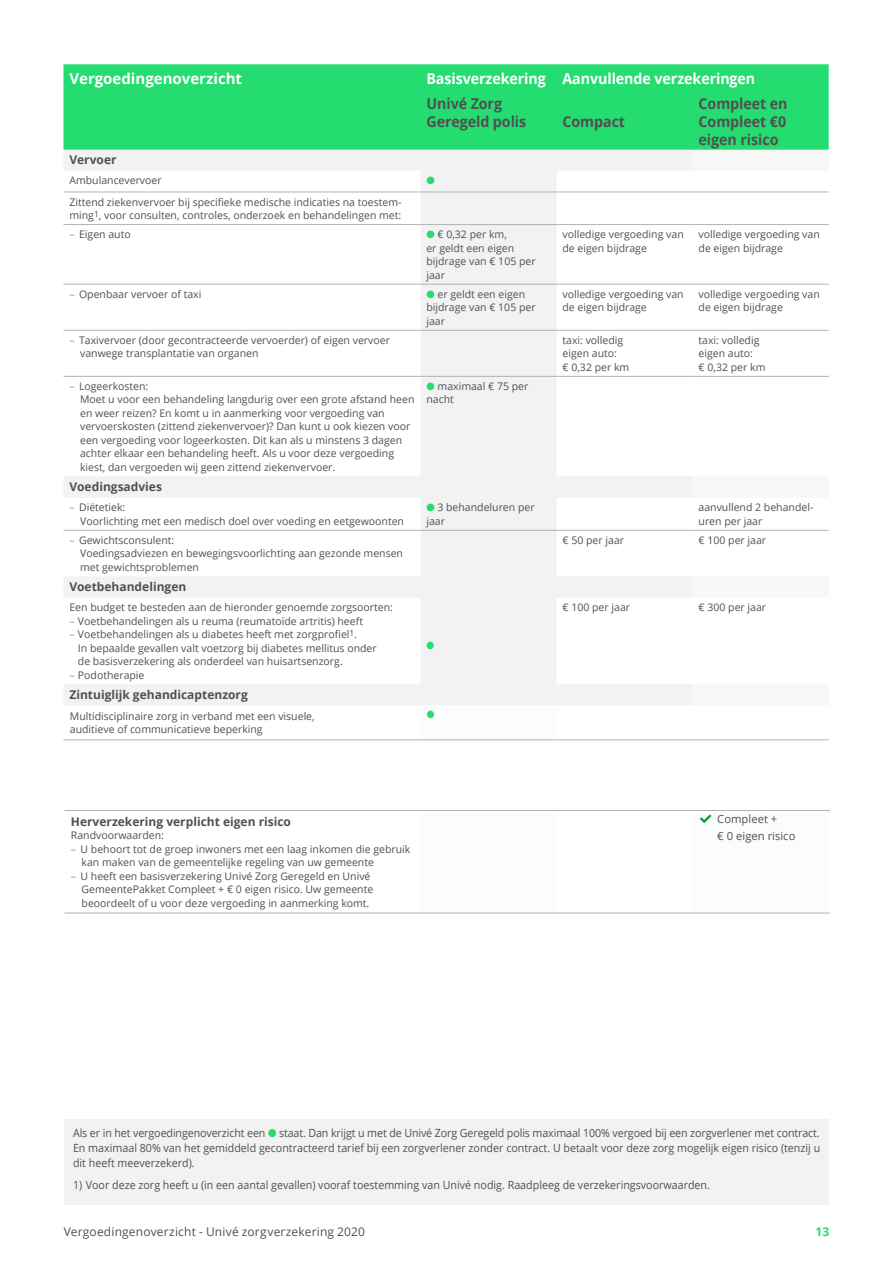
<style>
.page{position:relative;width:893px;height:1263px;background:#fff}
.page>*{position:absolute;margin:0;border:0;box-sizing:border-box;transform-origin:0 0}
.t1{font:700 15px/18px "Open Sans";letter-spacing:-.005em;color:#505050;scale:.95 1}
.t2{font:700 15px "Open Sans";letter-spacing:-.005em;color:#fff;scale:.95 1}
.t3{font:700 15px "Open Sans";letter-spacing:-.005em;color:#fff}
.t4{font:700 12px "Open Sans";color:#505050}
.t5{font:12px "Open Sans";letter-spacing:.015em;color:#505050}
.t6{font:700 12px "Open Sans";color:#25dc71}
.t7{font:11.25px/15px "Open Sans";color:#505050;text-align:justify;scale:.95 1}
.t8{font:11.25px/16.5px "Open Sans";color:#505050}
.t9{font:10.5px/13.5px "Open Sans";color:#505050}
.t10{font:10.5px "Zapf Dingbats ITC";color:#25dc71;scale:.93 1}
.t11{font:10.5px "Zapf Dingbats ITC";color:#25dc71}
.s1{font-family:"Graphik";font-weight:300}
.s2{color:#25dc71}
</style>
<div class="page">
<div style="left:63px;top:64px;width:766px;height:86px;background:#25dc71"></div>
<div style="left:64px;top:150px;width:628px;height:555px;background:#f2f2f2"></div>
<svg style="left:693px;top:191px;width:136px;height:339px"></svg>
<svg style="left:63px;top:171px;width:630px;height:513px"></svg>
<hr style="left:63px;top:192px;width:357px;height:1px;background:#b2b2b2">
<hr style="left:420px;top:192px;width:137px;height:1px;background:#b2b2b2">
<hr style="left:557px;top:192px;width:136px;height:1px;background:#b2b2b2">
<hr style="left:693px;top:192px;width:136px;height:1px;background:#b2b2b2">
<hr style="left:63px;top:224px;width:357px;height:1px;background:#b2b2b2">
<hr style="left:420px;top:224px;width:137px;height:1px;background:#b2b2b2">
<hr style="left:557px;top:224px;width:136px;height:1px;background:#b2b2b2">
<hr style="left:693px;top:224px;width:136px;height:1px;background:#b2b2b2">
<hr style="left:63px;top:284px;width:357px;height:1px;background:#b2b2b2">
<hr style="left:420px;top:284px;width:137px;height:1px;background:#b2b2b2">
<hr style="left:557px;top:284px;width:136px;height:1px;background:#b2b2b2">
<hr style="left:693px;top:284px;width:136px;height:1px;background:#b2b2b2">
<hr style="left:63px;top:330px;width:357px;height:1px;background:#b2b2b2">
<hr style="left:420px;top:330px;width:137px;height:1px;background:#b2b2b2">
<hr style="left:557px;top:330px;width:136px;height:1px;background:#b2b2b2">
<hr style="left:693px;top:330px;width:136px;height:1px;background:#b2b2b2">
<hr style="left:63px;top:376px;width:357px;height:1px;background:#b2b2b2">
<hr style="left:420px;top:376px;width:137px;height:1px;background:#b2b2b2">
<hr style="left:557px;top:376px;width:136px;height:1px;background:#b2b2b2">
<hr style="left:693px;top:376px;width:136px;height:1px;background:#b2b2b2">
<hr style="left:63px;top:530px;width:357px;height:1px;background:#b2b2b2">
<hr style="left:420px;top:530px;width:137px;height:1px;background:#b2b2b2">
<hr style="left:557px;top:530px;width:136px;height:1px;background:#b2b2b2">
<hr style="left:693px;top:530px;width:136px;height:1px;background:#b2b2b2">
<hr style="left:63px;top:739px;width:357px;height:1px;background:#b2b2b2">
<hr style="left:420px;top:739px;width:137px;height:1px;background:#b2b2b2">
<hr style="left:557px;top:739px;width:136px;height:1px;background:#b2b2b2">
<hr style="left:693px;top:739px;width:136px;height:1px;background:#b2b2b2">
<hr style="left:65px;top:810px;width:357px;height:1px;background:#b2b2b2">
<hr style="left:65px;top:913px;width:357px;height:1px;background:#b2b2b2">
<hr style="left:422px;top:913px;width:136px;height:1px;background:#b2b2b2">
<hr style="left:558px;top:913px;width:136px;height:1px;background:#b2b2b2">
<hr style="left:694px;top:913px;width:136px;height:1px;background:#b2b2b2">
<div style="left:65px;top:1119px;width:764px;height:85px;background:#f2f2f2"></div>
<svg style="left:422px;top:810px;width:408px;height:103px"></svg>
<h1 class="t3" style="left:69px;top:68px;width:174px">Vergoedingenoverzicht</h1>
<h1 class="t2" style="left:426px;top:68px;width:348px">Basisverzekering Aanvullende verzekeringen</h1>
<h1 class="t1" style="left:426px;top:94px;width:107px">Univé Zorg<br>Geregeld polis</h1>
<h1 class="t1" style="left:699px;top:94px;width:95px;text-align:justify">Compleet en Compleet €0 eigen risico</h1>
<h1 class="t1" style="left:562px;top:112px;width:67px">Compact</h1>
<p class="t4" style="left:69px;top:151px;width:49px">Vervoer</p>
<p class="t9" style="left:69px;top:173px;width:94px">Ambulancevervoer</p>
<p class="t11" style="left:426px;top:176px;width:10px">●</p>
<p class="t9" style="left:69px;top:195px;width:334px">Zittend ziekenvervoer bij specifieke medische indicaties na toestem&shy;ming<sup>1</sup>, voor consulten, controles, onderzoek en behandelingen met:</p>
<p class="t9" style="left:69px;top:227px;width:63px"><span class="s1">–</span> Eigen auto</p>
<p class="t9" style="left:426px;top:227px;width:111px"><span class="s2">●</span> € 0,32 per km,<br>er geldt een eigen bijdrage van € 105 per jaar</p>
<p class="t9" style="left:562px;top:227px;width:123px">volledige vergoeding van de eigen bijdrage</p>
<p class="t9" style="left:699px;top:227px;width:123px">volledige vergoeding van de eigen bijdrage</p>
<p class="t9" style="left:69px;top:287px;width:134px"><span class="s1">–</span> Openbaar vervoer of taxi</p>
<p class="t9" style="left:426px;top:287px;width:111px"><span class="s2">●</span> er geldt een eigen bijdrage van € 105 per jaar</p>
<p class="t9" style="left:562px;top:287px;width:123px">volledige vergoeding van de eigen bijdrage</p>
<p class="t9" style="left:699px;top:287px;width:123px">volledige vergoeding van de eigen bijdrage</p>
<p class="t9" style="left:80px;top:333px;width:311px;text-indent:-11px"><span class="s1">–</span> Taxivervoer (door gecontracteerde vervoerder) of eigen vervoer vanwege transplantatie van organen</p>
<p class="t9" style="left:562px;top:333px;width:68px">taxi: volledig eigen auto:<br>€ 0,32 per km</p>
<p class="t9" style="left:698px;top:333px;width:68px">taxi: volledig eigen auto:<br>€ 0,32 per km</p>
<p class="t9" style="left:80px;top:379px;width:336px;text-indent:-11px"><span class="s1">–</span> Logeerkosten:<br>Moet u voor een behandeling langdurig over een grote afstand heen en weer reizen? En komt u in aanmerking voor vergoeding van vervoerskosten (zittend ziekenvervoer)? Dan kunt u ook kiezen voor een vergoeding voor logeerkosten. Dit kan als u minstens 3 dagen achter elkaar een behandeling heeft. Als u voor deze vergoeding kiest, dan vergoeden wij geen zittend ziekenvervoer.</p>
<p class="t9" style="left:426px;top:379px;width:104px"><span class="s2">●</span> maximaal € 75 per nacht</p>
<p class="t4" style="left:69px;top:478px;width:94px">Voedingsadvies</p>
<p class="t9" style="left:80px;top:500px;width:325px;text-indent:-11px"><span class="s1">–</span> Diëtetiek:<br>Voorlichting met een medisch doel over voeding en eetgewoonten</p>
<p class="t9" style="left:426px;top:500px;width:110px"><span class="s2">●</span> 3 behandeluren per jaar</p>
<p class="t9" style="left:699px;top:500px;width:116px">aanvullend 2 behandel&shy;uren per jaar</p>
<p class="t9" style="left:80px;top:533px;width:324px;text-indent:-11px"><span class="s1">–</span> Gewichtsconsulent:<br>Voedingsadviezen en bewegingsvoorlichting aan gezonde mensen met gewichtsproblemen</p>
<p class="t9" style="left:562px;top:533px;width:63px">€ 50 per jaar</p>
<p class="t9" style="left:699px;top:533px;width:69px">€ 100 per jaar</p>
<p class="t4" style="left:69px;top:578px;width:118px">Voetbehandelingen</p>
<p class="t9" style="left:69px;top:600px;width:325px">Een budget te besteden aan de hieronder genoemde zorgsoorten:</p>
<p class="t9" style="left:69px;top:614px;width:295px"><span class="s1">–</span> Voetbehandelingen als u reuma (reumatoïde artritis) heeft</p>
<p class="t9" style="left:78px;top:627px;width:300px;text-indent:-9px"><span class="s1">–</span> Voetbehandelingen als u diabetes heeft met zorgprofiel<sup>1</sup>.<br>In bepaalde gevallen valt voetzorg bij diabetes mellitus onder de basisverzekering als onderdeel van huisartsenzorg.</p>
<p class="t9" style="left:69px;top:668px;width:77px"><span class="s1">–</span> Podotherapie</p>
<p class="t9" style="left:562px;top:600px;width:69px">€ 100 per jaar</p>
<p class="t9" style="left:699px;top:600px;width:69px">€ 300 per jaar</p>
<p class="t10" style="left:426px;top:641px;width:10px">●</p>
<p class="t4" style="left:69px;top:686px;width:180px">Zintuiglijk gehandicaptenzorg</p>
<p class="t9" style="left:70px;top:709px;width:246px">Multidisciplinaire zorg in verband met een visuele, auditieve of communicatieve beperking</p>
<p class="t10" style="left:427px;top:709px;width:10px">●</p>
<p class="t4" style="left:71px;top:813px;width:222px">Herverzekering verplicht eigen risico</p>
<p class="t9" style="left:71px;top:828px;width:95px">Randvoorwaarden:</p>
<p class="t9" style="left:82px;top:842px;width:330px;text-indent:-11px"><span class="s1">–</span> U behoort tot de groep inwoners met een laag inkomen die gebruik kan maken van de gemeentelijke regeling van uw gemeente</p>
<p class="t9" style="left:82px;top:869px;width:293px;text-indent:-11px"><span class="s1">–</span> U heeft een basisverzekering Univé Zorg Geregeld en Univé<br>GemeentePakket Compleet + € 0 eigen risico. Uw gemeente beoordeelt of u voor deze vergoeding in aanmerking komt.</p>
<p class="t8" style="left:717px;top:811px;width:80px">Compleet +<br>€ 0 eigen risico</p>
<p class="t7" style="left:73px;top:1125px;width:788px">Als er in het vergoedingenoverzicht een <span class="s2">●</span> staat. Dan krijgt u met de Univé Zorg Geregeld polis maximaal 100% vergoed bij een zorgverlener met contract.<br>En maximaal 80% van het gemiddeld gecontracteerd tarief bij een zorgverlener zonder contract. U betaalt voor deze zorg mogelijk eigen risico (tenzij u dit heeft meeverzekerd).</p>
<p class="t7" style="left:73px;top:1177px;width:672px">1) Voor deze zorg heeft u (in een aantal gevallen) vooraf toestemming van Univé nodig. Raadpleeg de verzekeringsvoorwaarden.</p>
<p class="t5" style="left:64px;top:1224px;width:303px">Vergoedingenoverzicht - Univé zorgverzekering 2020</p>
<p class="t6" style="left:816px;top:1223px;width:15px">13</p>
</div>
